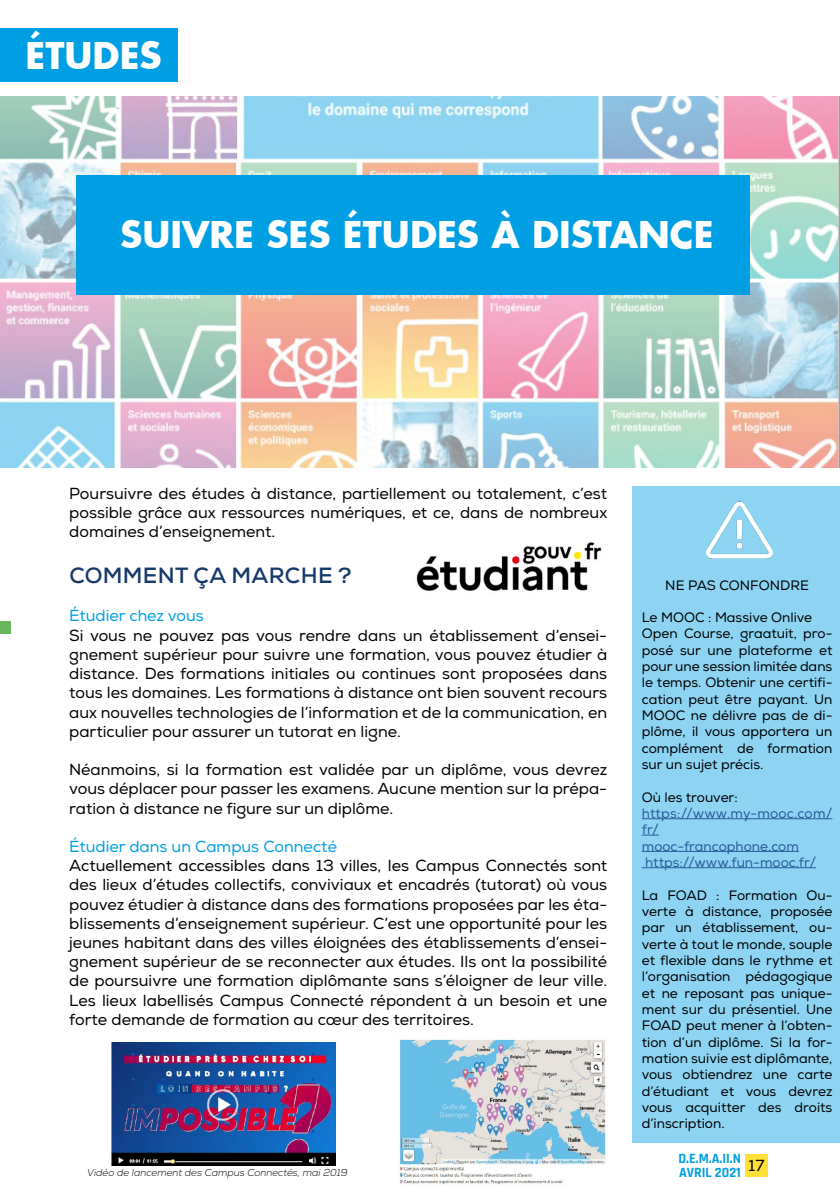
<style>
.page{position:relative;width:840px;height:1191px;background:#fff}
.page>*{position:absolute;margin:0;border:0;box-sizing:border-box;transform-origin:0 0}
.t1{font:700 36px "Futura";color:#fff}
.t2{font:700 22px "Nexa";letter-spacing:.015em;color:#173969}
.t3{font:16px/19.2px "Nexa";color:#000;text-align:justify}
.t4{font:16px "Nexa";color:#009fe3}
.t5{font:700 14px/14px "Rajdhani";color:#009fe3}
.t6{font:13.6px/16.4px "Nexa";color:#000}
.t7{font:13.6px/16.4px "Nexa";color:#275b9b}
.t8{font:italic 300 10px "Nexa";color:#000}
</style>
<div class="page">
<div style="left:744px;top:1154px;width:23px;height:22px;background:#ffe037"></div>
<div style="left:0;top:28px;width:178px;height:54px;background:#009fe3"></div>
<div style="left:0;top:621px;width:10px;height:13px;background:#69b75a"></div>
<img style="left:0;top:96px;width:839px;height:372px">
<div style="left:76px;top:176px;width:673px;height:119px;background:#009fe3"></div>
<div style="left:632px;top:486px;width:207px;height:656px;background:#8dd4f2"></div>
<img style="left:112px;top:1042px;width:224px;height:123px">
<img style="left:399px;top:1037px;width:207px;height:148px">
<img style="left:706px;top:501px;width:65px;height:58px">
<hr style="left:641px;top:818px;width:190px;height:1px;background:#275b9b">
<svg style="left:642px;top:834px;width:16px;height:1px"></svg>
<hr style="left:641px;top:851px;width:157px;height:1px;background:#275b9b">
<hr style="left:641px;top:867px;width:174px;height:1px;background:#275b9b">
<img style="left:416px;top:542px;width:186px;height:49px">
<h1 class="t1" style="left:26px;top:30px;width:138px">ÉTUDES</h1>
<h1 class="t1" style="left:120px;top:210px;width:594px">SUIVRE SES ÉTUDES À DISTANCE</h1>
<p class="t3" style="left:69px;top:484px;width:539px">Poursuivre des études à distance, partiellement ou totalement, c’est possible grâce aux ressources numériques, et ce, dans de nombreux domaines d’enseignement.</p>
<h2 class="t2" style="left:69px;top:561px;width:283px">COMMENT ÇA MARCHE ?</h2>
<p class="t4" style="left:69px;top:606px;width:136px">Étudier chez vous</p>
<p class="t3" style="left:69px;top:626px;width:539px">Si vous ne pouvez pas vous rendre dans un établissement d’ensei&shy;gnement supérieur pour suivre une formation, vous pouvez étudier à distance. Des formations initiales ou continues sont proposées dans tous les domaines. Les formations à distance ont bien souvent recours aux nouvelles technologies de l’information et de la communication, en particulier pour assurer un tutorat en ligne.</p>
<p class="t3" style="left:69px;top:760px;width:539px">Néanmoins, si la formation est validée par un diplôme, vous devrez vous déplacer pour passer les examens. Aucune mention sur la prépa&shy;ration à distance ne figure sur un diplôme.</p>
<p class="t4" style="left:69px;top:837px;width:269px">Étudier dans un Campus Connecté</p>
<p class="t3" style="left:69px;top:856px;width:539px">Actuellement accessibles dans 13 villes, les Campus Connectés sont des lieux d’études collectifs, conviviaux et encadrés (tutorat) où vous pouvez étudier à distance dans des formations proposées par les éta&shy;blissements d’enseignement supérieur. C’est une opportunité pour les jeunes habitant dans des villes éloignées des établissements d’ensei&shy;gnement supérieur de se reconnecter aux études. Ils ont la possibilité de poursuivre une formation diplômante sans s’éloigner de leur ville.<br>Les lieux labellisés Campus Connecté répondent à un besoin et une forte demande de formation au cœur des territoires.</p>
<p class="t8" style="left:87px;top:1166px;width:262px">Vidéo de lancement des Campus Connectés, mai 2019</p>
<p class="t6" style="left:665px;top:577px;width:145px">NE PAS CONFONDRE</p>
<p class="t6" style="left:641px;top:609px;width:192px">Le MOOC : Massive Onlive<br>Open Course, graatuit, pro&shy;posé sur une plateforme et pour une session limitée dans le temps. Obtenir une certifi&shy;cation peut être payant. Un<br>MOOC ne délivre pas de di&shy;plôme, il vous apportera un complément de formation sur un sujet précis.</p>
<p class="t6" style="left:641px;top:789px;width:97px">Où les trouver:</p>
<p class="t7" style="left:641px;top:805px;width:192px">https://www.my-mooc.com/ fr/<br>mooc-francophone.com https://www.fun-mooc.fr/</p>
<p class="t6" style="left:641px;top:887px;width:192px;text-align:justify">La FOAD : Formation Ou&shy;verte à distance, proposée par un établissement, ou&shy;verte à tout le monde, souple et flexible dans le rythme et l’organisation pédagogique et ne reposant pas unique&shy;ment sur du présentiel. Une FOAD peut mener à l’obten&shy;tion d’un diplôme. Si la for&shy;mation suivie est diplômante, vous obtiendrez une carte d’étudiant et vous devrez vous acquitter des droits d’inscription.</p>
<p class="t5" style="left:678px;top:1151px;width:64px">D.E.M.A.II.N<br>AVRIL 2021</p>
<p class="t3" style="left:748px;top:1155px;width:17px">17</p>
</div>
